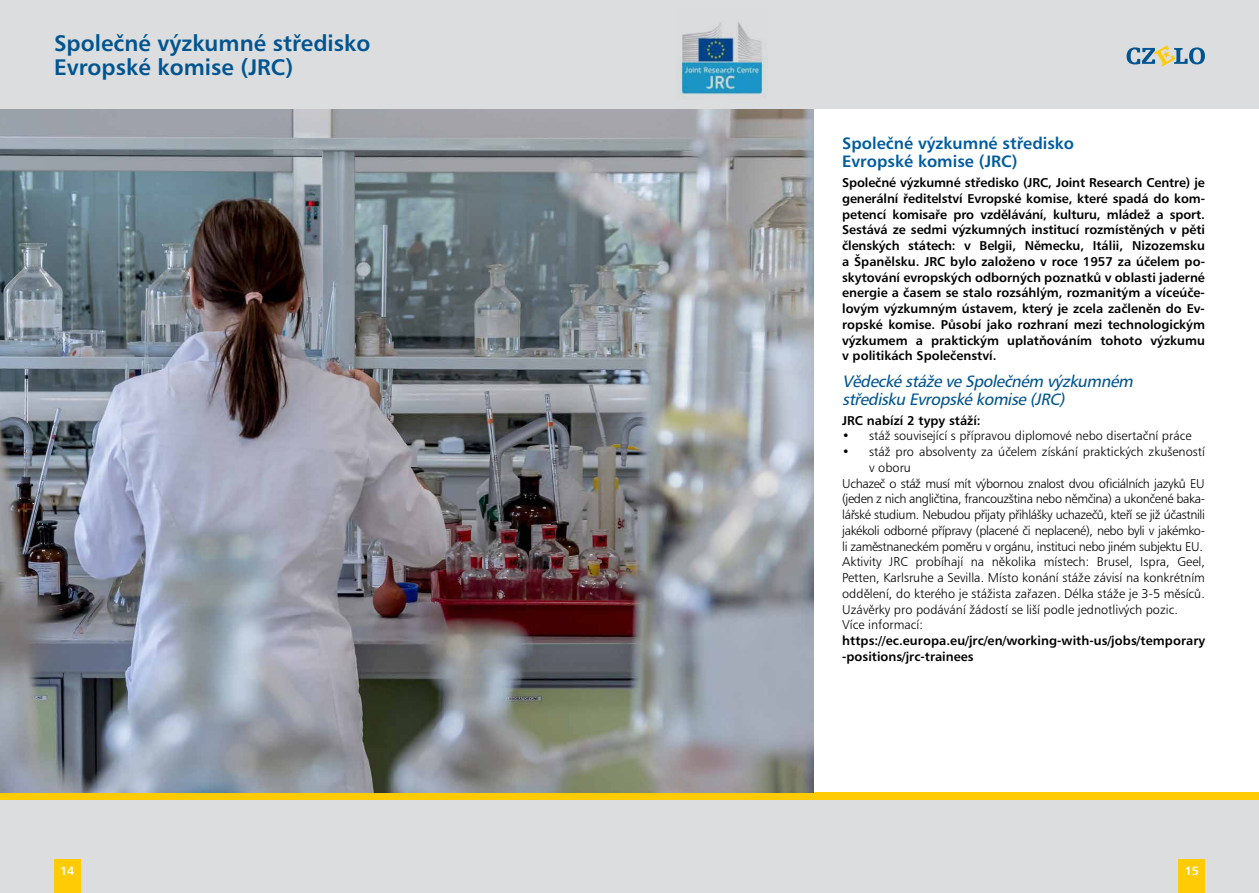
<style>
.page{position:relative;width:1259px;height:893px;background:#fff}
.page>*{position:absolute;margin:0;border:0;box-sizing:border-box;transform-origin:0 0}
.t1{font:22.5px/24px "Humanist 777 AT Bold B";color:#005490}
.t2{font:italic 16.5px/17.9px "Humanist 777 AT Roman B";color:#005490}
.t3{font:16.5px/17.9px "Humanist 777 AT Bold B";color:#005c9f}
.t4{font:12.75px/15.8px "Humanist 777 AT Bold B";color:#000;text-align:justify}
.t5{font:12.75px "Humanist 777 AT Light B";color:#000}
.t6{font:12.75px "Humanist 777 AT Light B";letter-spacing:-.03em;color:#000}
.t7{font:12px "Humanist 777 AT Bold B";color:#fff}
</style>
<div class="page">
<div style="left:0;top:799px;width:1259px;height:94px;background:#dcddde"></div>
<div style="left:0;top:793px;width:1259px;height:7px;background:#ffcb05"></div>
<div style="left:54px;top:859px;width:26px;height:34px;background:#ffcb05"></div>
<div style="left:1178px;top:859px;width:27px;height:34px;background:#ffcb05"></div>
<img style="left:0;top:109px;width:814px;height:684px">
<div style="left:0;top:0;width:1259px;height:109px;background:#dcddde"></div>
<svg style="left:1126px;top:45px;width:79px;height:22px"></svg>
<img style="left:679px;top:22px;width:89px;height:76px">
<h1 class="t1" style="left:54px;top:31px;width:318px">Společné výzkumné středisko<br>Evropské komise (JRC)</h1>
<p class="t3" style="left:842px;top:134px;width:233px">Společné výzkumné středisko<br>Evropské komise (JRC)</p>
<p class="t4" style="left:842px;top:175px;width:364px">Společné výzkumné středisko (JRC, Joint Research Centre) je generální ředitelství Evropské komise, které spadá do kom&shy;petencí komisaře pro vzdělávání, kulturu, mládež a sport.<br>Sestává ze sedmi výzkumných institucí rozmístěných v pěti členských státech: v Belgii, Německu, Itálii, Nizozemsku a Španělsku. JRC bylo založeno v roce 1957 za účelem po&shy;skytování evropských odborných poznatků v oblasti jaderné energie a časem se stalo rozsáhlým, rozmanitým a víceúče&shy;lovým výzkumným ústavem, který je zcela začleněn do Ev&shy;ropské komise. Působí jako rozhraní mezi technologickým výzkumem a praktickým uplatňováním tohoto výzkumu v politikách Společenství.</p>
<p class="t2" style="left:842px;top:372px;width:296px">Vědecké stáže ve Společném výzkumném středisku Evropské komise (JRC)</p>
<p class="t4" style="left:842px;top:412px;width:140px">JRC nabízí 2 typy stáží:</p>
<p class="t5" style="left:842px;top:428px;width:351px">• stáž související s přípravou diplomové nebo disertační práce</p>
<p class="t5" style="left:842px;top:444px;width:364px">• stáž pro absolventy za účelem získání praktických zkušeností</p>
<p class="t5" style="left:869px;top:460px;width:43px">v oboru</p>
<p class="t6" style="left:842px;top:475px;width:364px">Uchazeč o stáž musí mít výbornou znalost dvou oficiálních jazyků EU</p>
<p class="t6" style="left:842px;top:491px;width:364px">(jeden z nich angličtina, francouzština nebo němčina) a ukončené baka-</p>
<p class="t6" style="left:842px;top:507px;width:364px">lářské studium. Nebudou přijaty přihlášky uchazečů, kteří se již účastnili</p>
<p class="t6" style="left:842px;top:522px;width:364px">jakékoli odborné přípravy (placené či neplacené), nebo byli v jakémko-</p>
<p class="t6" style="left:842px;top:538px;width:362px">li zaměstnaneckém poměru v orgánu, instituci nebo jiném subjektu EU.</p>
<p class="t5" style="left:842px;top:554px;width:364px">Aktivity JRC probíhají na několika místech: Brusel, Ispra, Geel,</p>
<p class="t5" style="left:842px;top:570px;width:364px">Petten, Karlsruhe a Sevilla. Místo konání stáže závisí na konkrétním</p>
<p class="t5" style="left:842px;top:585px;width:364px">oddělení, do kterého je stážista zařazen. Délka stáže je 3-5 měsíců.</p>
<p class="t5" style="left:842px;top:601px;width:337px">Uzávěrky pro podávání žádostí se liší podle jednotlivých pozic.</p>
<p class="t5" style="left:842px;top:617px;width:82px">Více informací:</p>
<p class="t4" style="left:842px;top:632px;width:364px">https://ec.europa.eu/jrc/en/working-with-us/jobs/temporary -positions/jrc-trainees</p>
<p class="t7" style="left:60px;top:863px;width:16px">14</p>
<p class="t7" style="left:1184px;top:863px;width:16px">15</p>
</div>
